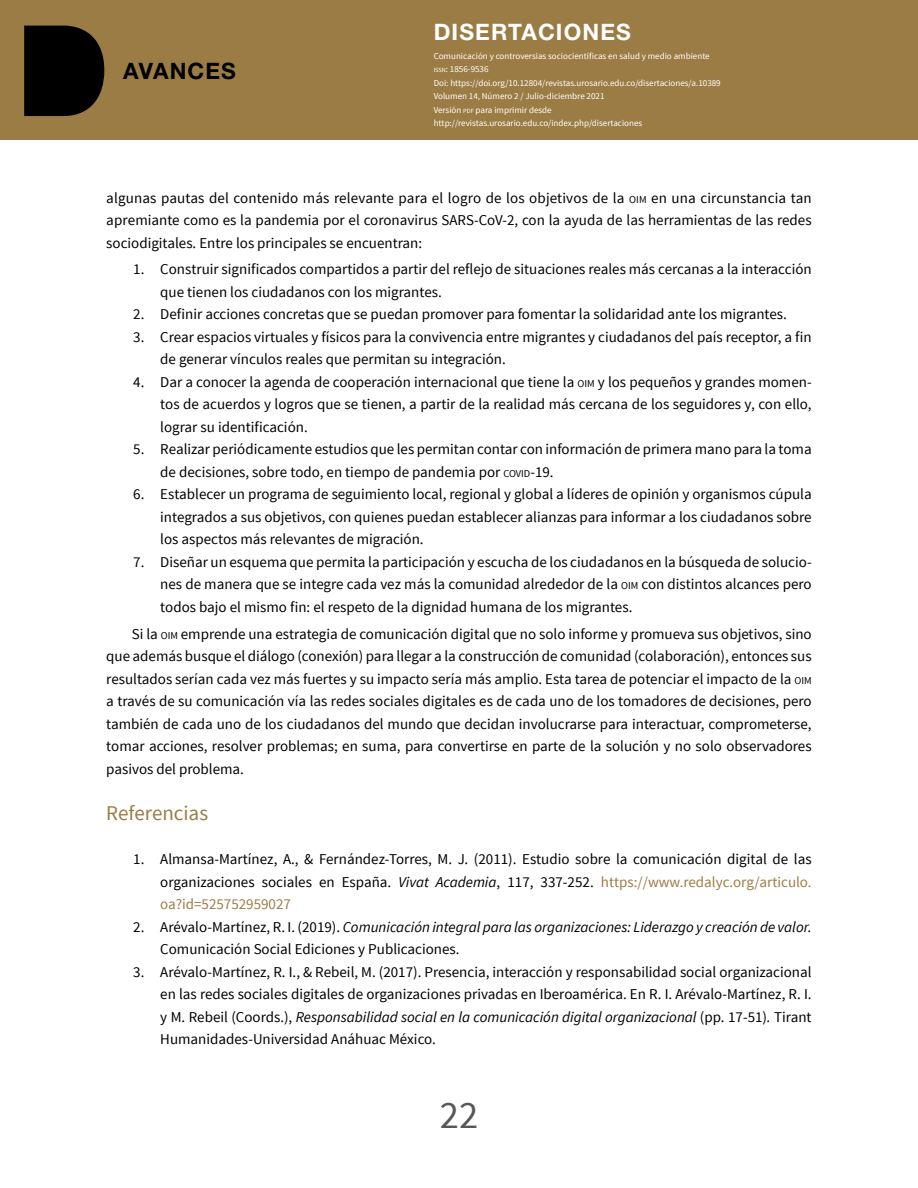
<style>
.page{position:relative;width:918px;height:1188px;background:#fff}
.page>*{position:absolute;margin:0;border:0;box-sizing:border-box;transform-origin:0 0}
.t1{font:38.4px "Source Sans Pro";color:#575756}
.t2{font:700 22.65px "Helvetica Neue LT Std";letter-spacing:.05em;color:#fff}
.t3{font:700 22.65px "Helvetica Neue LT Std";letter-spacing:.05em;color:#000}
.t4{font:21px "Source Sans Pro";color:#9c7c45}
.t5{font:15px/22.5px "Source Sans Pro";color:#000;text-align:justify}
.t6{font:9px/13.5px "Source Sans Pro";color:#fff}
.s1{font-size:6.3px}
.s2{font-size:10.5px}
.s3{font-style:inherit}
.s4{font-style:italic}
.s5{color:#9c7c45}
</style>
<div class="page">
<div style="left:0;top:0;width:918px;height:139px;background:#9c7c45"></div>
<svg style="left:24px;top:26px;width:80px;height:90px;background:#0e0b06"></svg>
<h2 class="t3" style="left:123px;top:57px;width:114px">AVANCES</h2>
<h2 class="t2" style="left:434px;top:18px;width:199px">DISERTACIONES</h2>
<p class="t6" style="left:434px;top:49px;width:289px">Comunicación y controversias sociocientíficas en salud y medio ambiente <span class="s1">ISSN</span>: 1856-9536<br>Doi: https://doi.org/10.12804/revistas.urosario.edu.co/disertaciones/a.10389<br>Volumen 14, Número 2 / Julio-diciembre 2021<br>Versión <span class="s1">PDF</span> para imprimir desde http://revistas.urosario.edu.co/index.php/disertaciones</p>
<p class="t5" style="left:106px;top:187px;width:707px">algunas pautas del contenido más relevante para el logro de los objetivos de la <span class="s2">OIM</span> en una circunstancia tan apremiante como es la pandemia por el coronavirus <span class="s3">SARS</span>-CoV-2, con la ayuda de las herramientas de las redes sociodigitales. Entre los principales se encuentran:</p>
<p class="t5" style="left:160px;top:258px;width:653px;text-indent:-27px">1. Construir significados compartidos a partir del reflejo de situaciones reales más cercanas a la interacción que tienen los ciudadanos con los migrantes.</p>
<p class="t5" style="left:133px;top:303px;width:655px">2. Definir acciones concretas que se puedan promover para fomentar la solidaridad ante los migrantes.</p>
<p class="t5" style="left:160px;top:326px;width:653px;text-indent:-27px">3. Crear espacios virtuales y físicos para la convivencia entre migrantes y ciudadanos del país receptor, a fin de generar vínculos reales que permitan su integración.</p>
<p class="t5" style="left:160px;top:371px;width:653px;text-indent:-27px">4. Dar a conocer la agenda de cooperación internacional que tiene la <span class="s2">OIM</span> y los pequeños y grandes momen&shy;tos de acuerdos y logros que se tienen, a partir de la realidad más cercana de los seguidores y, con ello, lograr su identificación.</p>
<p class="t5" style="left:160px;top:438px;width:653px;text-indent:-27px">5. Realizar periódicamente estudios que les permitan contar con información de primera mano para la toma de decisiones, sobre todo, en tiempo de pandemia por <span class="s2">COVID</span>-19.</p>
<p class="t5" style="left:160px;top:483px;width:653px;text-indent:-27px">6. Establecer un programa de seguimiento local, regional y global a líderes de opinión y organismos cúpula integrados a sus objetivos, con quienes puedan establecer alianzas para informar a los ciudadanos sobre los aspectos más relevantes de migración.</p>
<p class="t5" style="left:160px;top:551px;width:653px;text-indent:-27px">7. Diseñar un esquema que permita la participación y escucha de los ciudadanos en la búsqueda de solucio&shy;nes de manera que se integre cada vez más la comunidad alrededor de la <span class="s2">OIM</span> con distintos alcances pero todos bajo el mismo fin: el respeto de la dignidad humana de los migrantes.</p>
<p class="t5" style="left:106px;top:623px;width:707px;text-indent:26px">Si la <span class="s2">OIM</span> emprende una estrategia de comunicación digital que no solo informe y promueva sus objetivos, sino que además busque el diálogo (conexión) para llegar a la construcción de comunidad (colaboración), entonces sus resultados serían cada vez más fuertes y su impacto sería más amplio. Esta tarea de potenciar el impacto de la <span class="s2">OIM </span>a través de su comunicación vía las redes sociales digitales es de cada uno de los tomadores de decisiones, pero también de cada uno de los ciudadanos del mundo que decidan involucrarse para interactuar, comprometerse, tomar acciones, resolver problemas; en suma, para convertirse en parte de la solución y no solo observadores pasivos del problema.</p>
<h3 class="t4" style="left:106px;top:800px;width:103px">Referencias</h3>
<p class="t5" style="left:160px;top:848px;width:653px;text-indent:-27px">1. Almansa-Martínez, A., &amp; Fernández-Torres, M. J. (2011). Estudio sobre la comunicación digital de las organizaciones sociales en España. <span class="s4">Vivat Academia</span>, 117, 337-252. <span class="s5">https://www.redalyc.org/articulo. oa?id=525752959027</span></p>
<p class="t5" style="left:160px;top:916px;width:653px;text-indent:-27px">2. Arévalo-Martínez, R. I. (2019). <span class="s4">Comunicación integral para las organizaciones: Liderazgo y creación de valor.<br></span>Comunicación Social Ediciones y Publicaciones.</p>
<p class="t5" style="left:160px;top:961px;width:653px;text-indent:-27px">3. Arévalo-Martínez, R. I., &amp; Rebeil, M. (2017). Presencia, interacción y responsabilidad social organizacional en las redes sociales digitales de organizaciones privadas en Iberoamérica. En R. I. Arévalo-Martínez, R. I. y M. Rebeil (Coords.), <span class="s4">Responsabilidad social en la comunicación digital organizacional</span> (pp. 17-51)<span class="s4">.</span> Tirant Humanidades-Universidad Anáhuac México.</p>
<h1 class="t1" style="left:440px;top:1092px;width:40px">22</h1>
</div>
